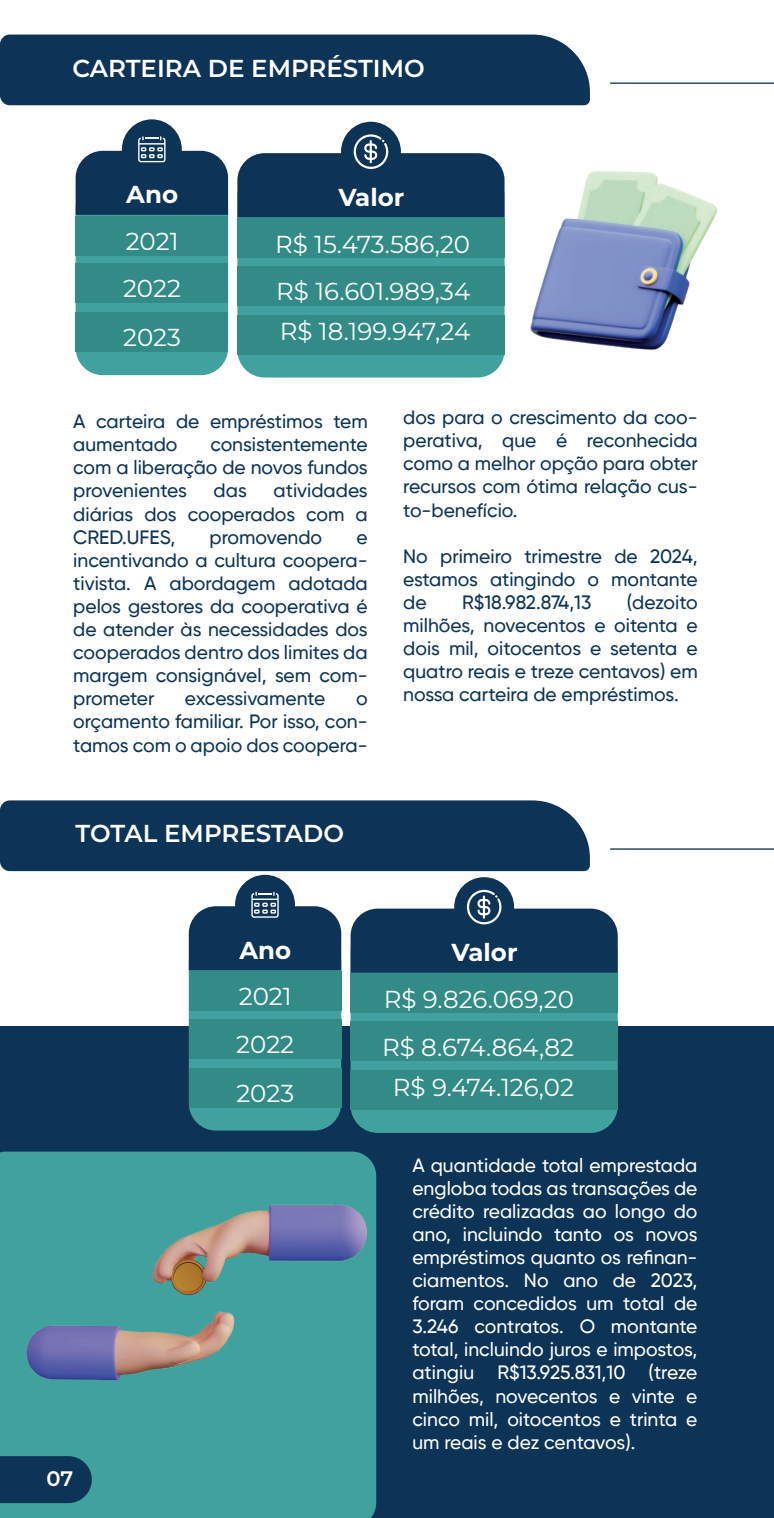
<style>
.page{position:relative;width:774px;height:1518px;background:#fff}
.page>*{position:absolute;margin:0;border:0;box-sizing:border-box;transform-origin:0 0}
.t1{font:24.5px/48.3px "Montserrat";color:#fff;text-align:justify}
.t2{font:600 24.5px "Montserrat";color:#fff}
.t3{font:700 24.5px "Montserrat";color:#fff}
.t4{font:600 21px "Montserrat";color:#fff}
.t5{font:500 19.25px/23.1px "Gilroy";color:#0d3356;text-align:justify}
.t6{font:500 19.25px/23.1px "Gilroy";color:#fff;text-align:justify}
</style>
<div class="page">
<div style="left:0;top:1026px;width:774px;height:492px;background:#0d3356"></div>
<div style="left:0;top:800px;width:590px;height:71px;background:#0d3356"></div>
<hr style="left:610px;top:848px;width:164px;height:2px;background:#0b3456">
<div style="left:0;top:35px;width:590px;height:70px;background:#0d3356"></div>
<hr style="left:610px;top:82px;width:164px;height:2px;background:#0b3456">
<div style="left:76px;top:181px;width:152px;height:194px;background:#41a19e;border-radius:27px"></div>
<div style="left:76px;top:263px;width:152px;height:40px;background:#328b87"></div>
<div style="left:76px;top:312px;width:152px;height:40px;background:#328b87"></div>
<div style="left:76px;top:216px;width:152px;height:40px;background:#328b87"></div>
<div style="left:237px;top:169px;width:267px;height:209px;background:#41a19e;border-radius:27px"></div>
<div style="left:237px;top:266px;width:267px;height:40px;background:#328b87"></div>
<div style="left:237px;top:315px;width:267px;height:40px;background:#328b87"></div>
<div style="left:237px;top:218px;width:267px;height:40px;background:#328b87"></div>
<div style="left:341px;top:122px;width:60px;height:60px;background:#0d3356;border-radius:50%"></div>
<div style="left:122px;top:119px;width:60px;height:60px;background:#0d3356;border-radius:50%"></div>
<svg style="left:237px;top:134px;width:255px;height:83px"></svg>
<svg style="left:76px;top:136px;width:152px;height:79px"></svg>
<div style="left:189px;top:936px;width:152px;height:195px;background:#41a19e;border-radius:27px"></div>
<div style="left:189px;top:1019px;width:152px;height:40px;background:#328b87"></div>
<div style="left:189px;top:1068px;width:152px;height:40px;background:#328b87"></div>
<div style="left:189px;top:971px;width:152px;height:40px;background:#328b87"></div>
<div style="left:351px;top:924px;width:267px;height:209px;background:#41a19e;border-radius:27px"></div>
<div style="left:351px;top:1021px;width:267px;height:40px;background:#328b87"></div>
<div style="left:351px;top:1070px;width:267px;height:40px;background:#328b87"></div>
<div style="left:351px;top:973px;width:267px;height:40px;background:#328b87"></div>
<div style="left:454px;top:877px;width:60px;height:60px;background:#0d3356;border-radius:50%"></div>
<div style="left:235px;top:875px;width:60px;height:60px;background:#0d3356;border-radius:50%"></div>
<svg style="left:351px;top:889px;width:267px;height:84px"></svg>
<svg style="left:189px;top:892px;width:152px;height:78px"></svg>
<img style="left:492px;top:157px;width:226px;height:216px">
<div style="left:0;top:1152px;width:376px;height:366px;background:#41a19e"></div>
<img style="left:27px;top:1196px;width:342px;height:197px">
<svg style="left:0;top:1456px;width:92px;height:47px"></svg>
<p class="t2" style="left:72px;top:52px;width:354px">CARTEIRA DE EMPRÉSTIMO</p>
<p class="t3" style="left:126px;top:178px;width:53px">Ano</p>
<p class="t1" style="left:123px;top:216px;width:59px">2021<br>2022<br>2023</p>
<p class="t3" style="left:338px;top:181px;width:68px">Valor</p>
<p class="t1" style="left:275px;top:220px;width:197px;line-height:47.6px">R$ 15.473.586,20<br>R$ 16.601.989,34</p>
<p class="t1" style="left:280px;top:307px;width:192px">R$ 18.199.947,24</p>
<p class="t5" style="left:73px;top:410px;width:296px">A carteira de empréstimos tem aumentado</p>
<p class="t5" style="left:73px;top:433px;width:296px;text-indent:137px">consistentemente com a liberação de novos fundos provenientes</p>
<p class="t5" style="left:73px;top:479px;width:296px;text-indent:200px">atividades diárias dos cooperados com a CRED.UFES,</p>
<p class="t5" style="left:214px;top:479px;width:35px">das</p>
<p class="t5" style="left:210px;top:525px;width:114px">promovendo</p>
<p class="t5" style="left:73px;top:525px;width:296px;text-indent:283px">e incentivando a cultura coopera&shy;tivista. A abordagem adotada pelos gestores da cooperativa é de atender às necessidades dos cooperados dentro dos limites da margem consignável, sem com&shy;prometer</p>
<p class="t5" style="left:185px;top:687px;width:142px">excessivamente</p>
<p class="t5" style="left:73px;top:687px;width:296px;text-indent:283px">o orçamento familiar. Por isso, con&shy;tamos com o apoio dos coopera-</p>
<p class="t2" style="left:76px;top:817px;width:270px">TOTAL EMPRESTADO</p>
<p class="t5" style="left:403px;top:406px;width:296px">dos para o crescimento da coo&shy;perativa, que é reconhecida como a melhor opção para obter recursos com ótima relação cus&shy;to-benefício.</p>
<p class="t5" style="left:403px;top:544px;width:296px">No primeiro trimestre de 2024, estamos atingindo o montante de</p>
<p class="t5" style="left:403px;top:590px;width:296px;text-indent:224px">(dezoito milhões, novecentos e oitenta e dois mil, oitocentos e setenta e quatro reais e treze centavos) em nossa carteira de empréstimos.</p>
<p class="t5" style="left:462px;top:590px;width:131px">R$18.982.874,13</p>
<p class="t4" style="left:46px;top:1464px;width:28px">07</p>
<p class="t3" style="left:239px;top:934px;width:53px">Ano</p>
<p class="t1" style="left:236px;top:972px;width:59px">2021<br>2022<br>2023</p>
<p class="t3" style="left:451px;top:936px;width:68px">Valor</p>
<p class="t1" style="left:382px;top:975px;width:193px;line-height:47.6px">R$ 9.826.069,20<br>R$ 8.674.864,82</p>
<p class="t1" style="left:393px;top:1062px;width:183px">R$ 9.474.126,02</p>
<p class="t6" style="left:412px;top:1153px;width:287px">A quantidade total emprestada engloba todas as transações de crédito realizadas ao longo do ano, incluindo tanto os novos empréstimos quanto os refinan&shy;ciamentos. No ano de 2023, foram concedidos um total de 3.246 contratos. O montante total, incluindo juros e impostos, atingiu R$13.925.831,10 (treze milhões, novecentos e vinte e cinco mil, oitocentos e trinta e um reais e dez centavos).</p>
</div>
